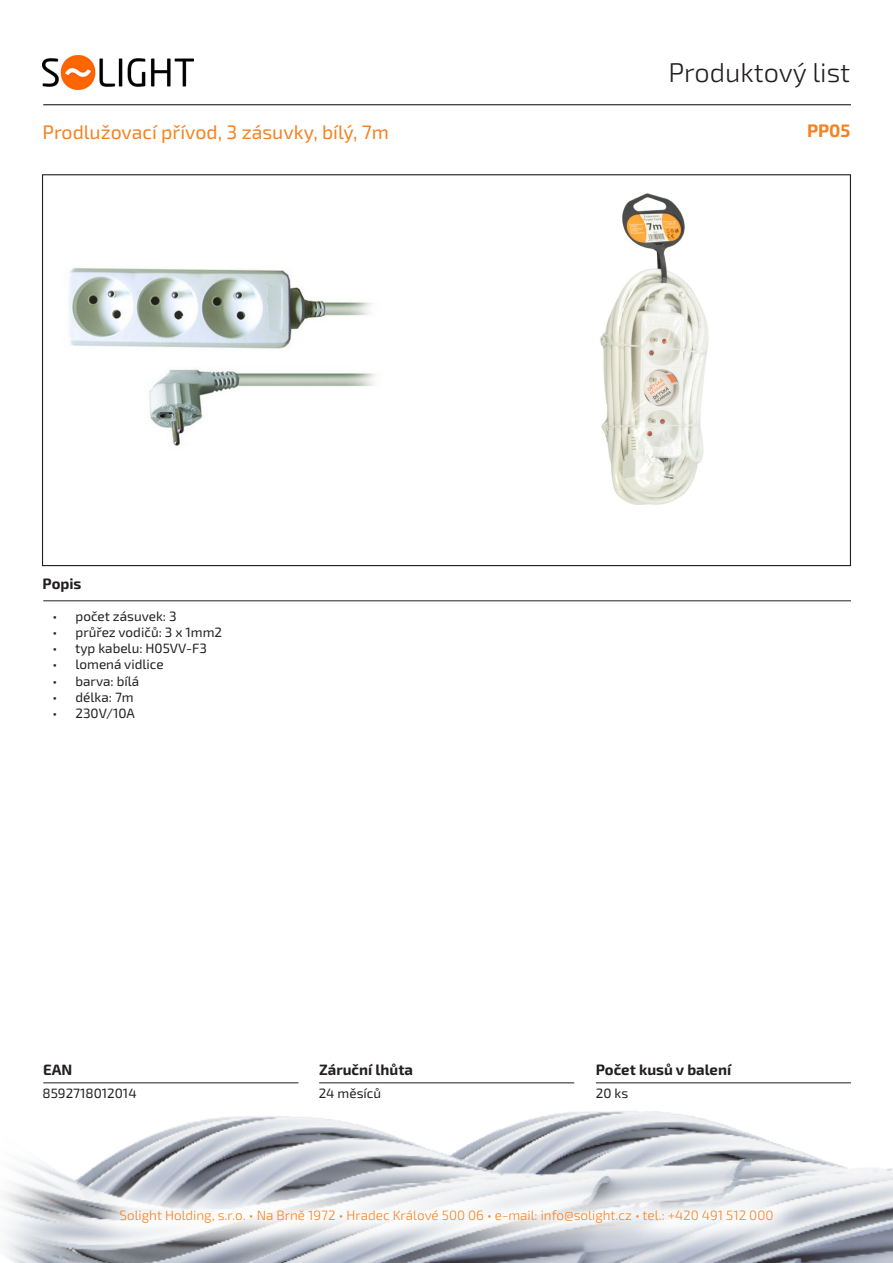
<style>
.page{position:relative;width:893px;height:1263px;background:#fff}
.page>*{position:absolute;margin:0;border:0;box-sizing:border-box;transform-origin:0 0}
.t1{font:300 27px "Exo 2.0";color:#231f20}
.t2{font:19.5px "Exo 2.0";color:#f58220}
.Kód_produktu{font:700 18px "Exo 2.0";color:#f58220}
.t3{font:700 15px "Exo 2.0";color:#231f20}
.t4{font:13.5px "Exo 2.0";color:#231f20}
.t5{font:300 13.5px "Exo 2.0";color:#f58220}
</style>
<div class="page">
<img style="left:3px;top:1082px;width:890px;height:181px">
<hr style="left:43px;top:104px;width:808px;height:1px;background:#231f20">
<hr style="left:43px;top:600px;width:808px;height:1px;background:#231f20">
<hr style="left:596px;top:1082px;width:255px;height:1px;background:#231f20">
<hr style="left:319px;top:1082px;width:255px;height:1px;background:#231f20">
<hr style="left:43px;top:1082px;width:255px;height:1px;background:#231f20">
<svg style="left:85px;top:1174px;width:723px;height:84px"></svg>
<img style="left:43px;top:55px;width:150px;height:34px">
<img style="left:69px;top:268px;width:307px;height:178px">
<img style="left:600px;top:193px;width:109px;height:312px">
<h1 class="t1" style="left:668px;top:57px;width:183px">Produktový list</h1>
<p class="t2" style="left:43px;top:120px;width:348px">Prodlužovací přívod, 3 zásuvky, bílý, 7m</p>
<p class="Kód_produktu" style="left:807px;top:120px;width:45px">PP05</p>
<p class="t3" style="left:43px;top:575px;width:40px">Popis</p>
<p class="t4" style="left:53px;top:608px;width:126px">• počet zásuvek: 3</p>
<p class="t4" style="left:53px;top:624px;width:171px">• průřez vodičů: 3 x 1mm2</p>
<p class="t4" style="left:53px;top:640px;width:156px">• typ kabelu: H05VV-F3</p>
<p class="t4" style="left:53px;top:657px;width:113px">• lomená vidlice</p>
<p class="t4" style="left:53px;top:673px;width:88px">• barva: bílá</p>
<p class="t4" style="left:53px;top:689px;width:83px">• délka: 7m</p>
<p class="t4" style="left:53px;top:705px;width:84px">• 230V/10A</p>
<p class="t3" style="left:43px;top:1060px;width:31px">EAN</p>
<p class="t3" style="left:319px;top:1060px;width:95px">Záruční lhůta</p>
<p class="t3" style="left:596px;top:1060px;width:137px">Počet kusů v balení</p>
<p class="t4" style="left:43px;top:1085px;width:96px">8592718012014</p>
<p class="t4" style="left:319px;top:1085px;width:64px">24 měsíců</p>
<p class="t4" style="left:596px;top:1085px;width:34px">20 ks</p>
<p class="t5" style="left:120px;top:1208px;width:655px">Solight Holding, s.r.o. • Na Brně 1972 • Hradec Králové 500 06 • e-mail: info@solight.cz • tel.: +420 491 512 000</p>
</div>
